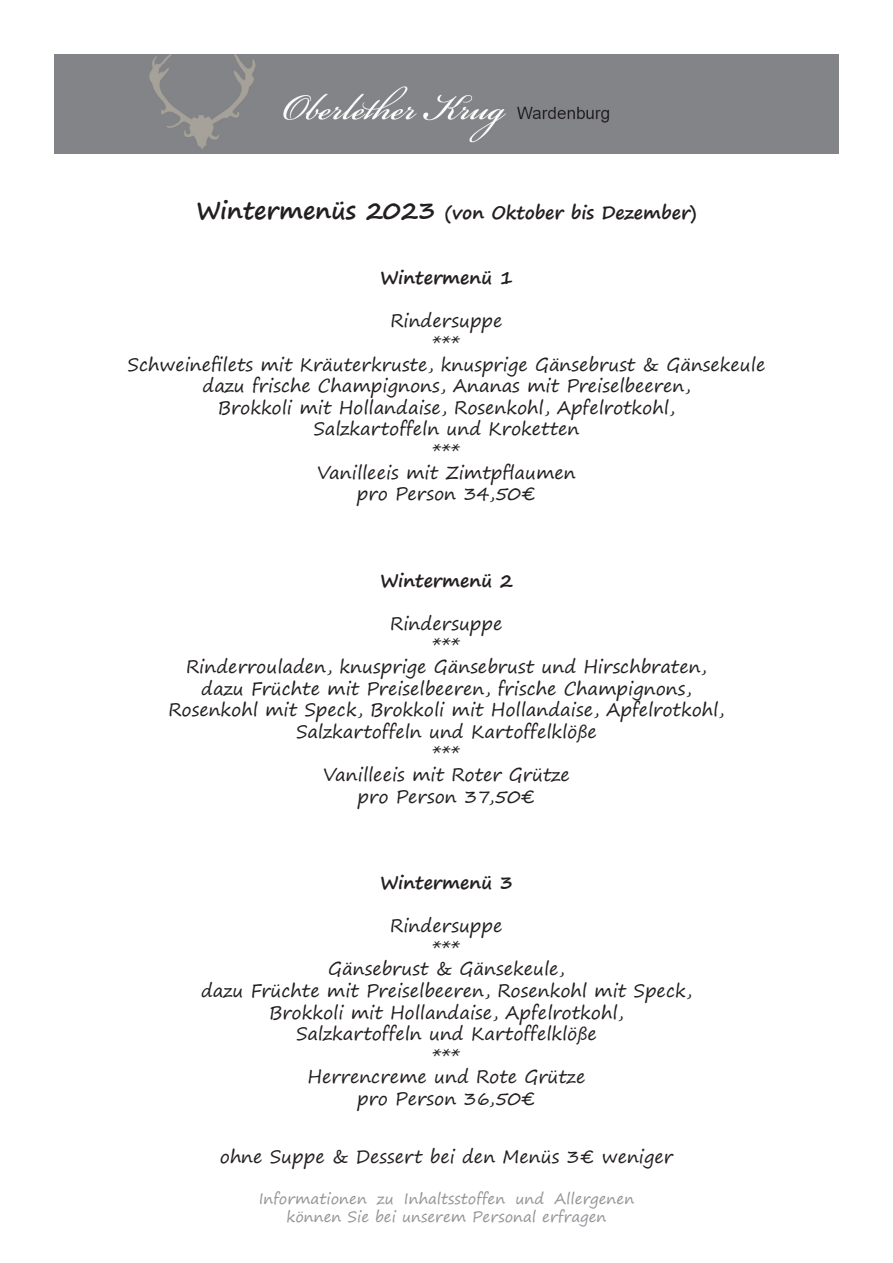
<style>
.page{position:relative;width:893px;height:1263px;background:#fff}
.page>*{position:absolute;margin:0;border:0;box-sizing:border-box;transform-origin:0 0}
.t1{font:18px/21.6px "Segoe Print";color:#231f20;text-align:center}
.t2{font:700 18px "Segoe Print";color:#231f20}
.t3{font:15px/18px "Segoe Print";color:#939598;text-align:center}
.s1{font-size:24px}
</style>
<div class="page">
<div style="left:54px;top:54px;width:785px;height:100px;background:#838488"></div>
<p class="t2" style="left:196px;top:196px;width:502px"><span class="s1">Wintermenüs 2023</span> (von Oktober bis Dezember)</p>
<p class="t2" style="left:380px;top:261px;width:134px">Wintermenü 1</p>
<p class="t1" style="left:128px;top:310px;width:639px">Rindersuppe<br>***<br>Schweinefilets mit Kräuterkruste, knusprige Gänsebrust &amp; Gänsekeule dazu frische Champignons, Ananas mit Preiselbeeren,<br>Brokkoli mit Hollandaise, Rosenkohl, Apfelrotkohl,<br>Salzkartoffeln und Kroketten<br>***<br>Vanilleeis mit Zimtpflaumen<br>pro Person 34,50€</p>
<p class="t2" style="left:380px;top:564px;width:134px">Wintermenü 2</p>
<p class="t1" style="left:168px;top:612px;width:557px">Rindersuppe<br>***<br>Rinderrouladen, knusprige Gänsebrust und Hirschbraten, dazu Früchte mit Preiselbeeren, frische Champignons,<br>Rosenkohl mit Speck, Brokkoli mit Hollandaise, Apfelrotkohl,<br>Salzkartoffeln und Kartoffelklöße<br>***<br>Vanilleeis mit Roter Grütze<br>pro Person 37,50€</p>
<p class="t2" style="left:380px;top:866px;width:134px">Wintermenü 3</p>
<p class="t1" style="left:201px;top:914px;width:492px">Rindersuppe<br>***<br>Gänsebrust &amp; Gänsekeule,<br>dazu Früchte mit Preiselbeeren, Rosenkohl mit Speck,<br>Brokkoli mit Hollandaise, Apfelrotkohl,<br>Salzkartoffeln und Kartoffelklöße<br>***<br>Herrencreme und Rote Grütze<br>pro Person 36,50€</p>
<p class="t1" style="left:220px;top:1145px;width:455px">ohne Suppe &amp; Dessert bei den Menüs 3€ weniger</p>
<p class="t3" style="left:259px;top:1189px;width:377px">Informationen zu Inhaltsstoffen und Allergenen können Sie bei unserem Personal erfragen</p>
</div>
